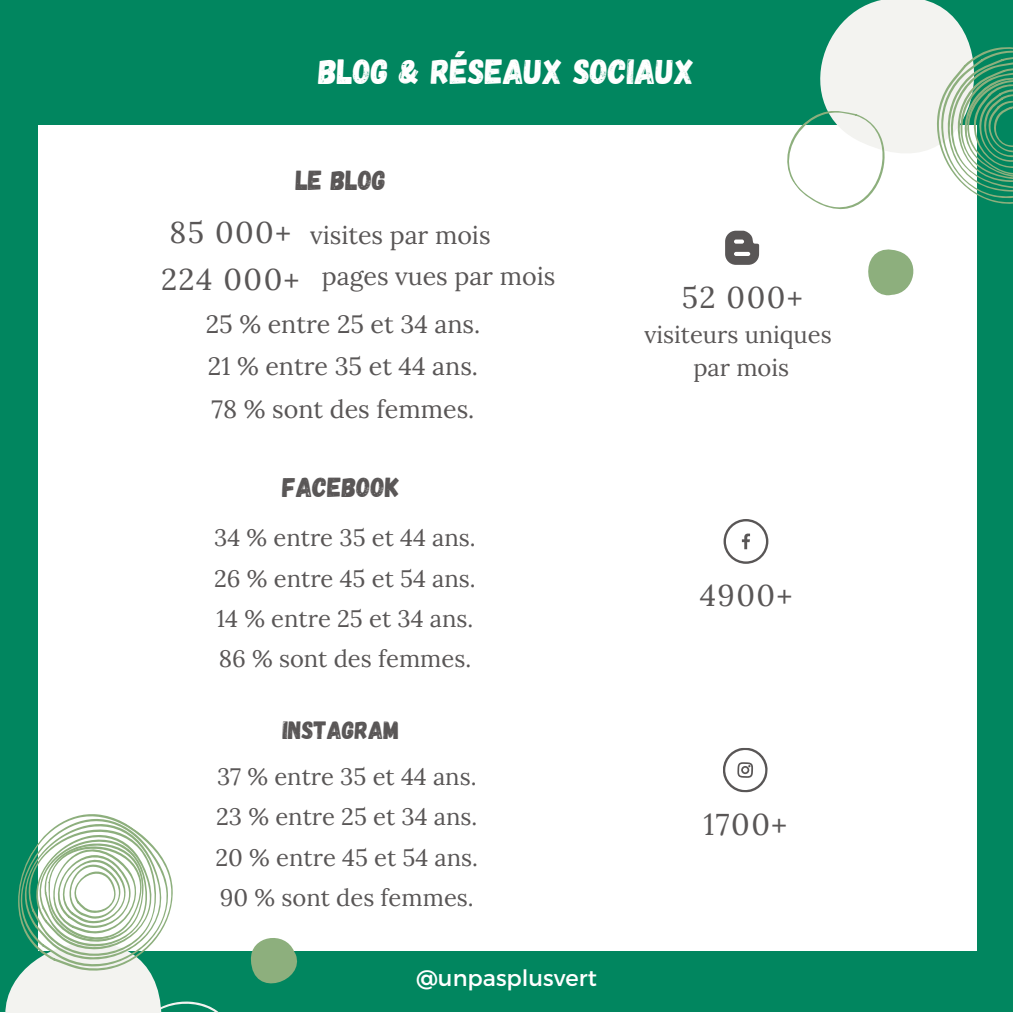
<style>
.page{position:relative;width:1013px;height:1013px;background:#fff}
.page>*{position:absolute;margin:0;border:0;box-sizing:border-box;transform-origin:0 0}
.t1{font:35px "Gagalin";color:#fff}
.t2{font:30px "Lora";letter-spacing:.05em;color:#595656}
.t3{font:27.5px "Gagalin";color:#595656}
.t4{font:25px "Lora";color:#595656}
.t5{font:25px "Gagalin";color:#595656}
.t6{font:23.75px "Lora";color:#595656}
.t7{font:22.5px "Montserrat";color:#fff}
</style>
<div class="page">
<div style="left:0;top:0;width:1012px;height:1012px;background:#01865f"></div>
<div style="left:38px;top:125px;width:938px;height:825px;background:#fff"></div>
<svg style="left:725px;top:231px;width:17px;height:34px"></svg>
<svg style="left:723px;top:519px;width:45px;height:45px"></svg>
<svg style="left:723px;top:748px;width:45px;height:45px"></svg>
<svg style="left:5px;top:814px;width:318px;height:198px"></svg>
<svg style="left:742px;top:0;width:212px;height:265px"></svg>
<svg style="left:886px;top:0;width:68px;height:1px"></svg>
<svg style="left:768px;top:18px;width:244px;height:302px"></svg>
<p class="t1" style="left:318px;top:49px;width:378px">BLOG &amp; RÉSEAUX SOCIAUX</p>
<p class="t3" style="left:296px;top:162px;width:92px">LE BLOG</p>
<h1 class="t2" style="left:169px;top:213px;width:123px">85 000+</h1>
<h2 class="t4" style="left:310px;top:218px;width:182px">visites par mois</h2>
<h3 class="t2" style="left:161px;top:260px;width:140px">224 000+</h3>
<p class="t4" style="left:322px;top:259px;width:235px">pages vues par mois</p>
<h3 class="t4" style="left:206px;top:308px;width:276px">25 % entre 25 et 34 ans.</h3>
<p class="t4" style="left:208px;top:350px;width:272px">21 % entre 35 et 44 ans.</p>
<p class="t4" style="left:212px;top:392px;width:264px">78 % sont des femmes.</p>
<p class="t3" style="left:282px;top:469px;width:118px">FACEBOOK</p>
<p class="t6" style="left:214px;top:522px;width:263px">34 % entre 35 et 44 ans.</p>
<h2 class="t6" style="left:214px;top:563px;width:263px">26 % entre 45 et 54 ans.</h2>
<p class="t6" style="left:217px;top:603px;width:258px">14 % entre 25 et 34 ans.</p>
<p class="t6" style="left:219px;top:643px;width:254px">86 % sont des femmes.</p>
<p class="t5" style="left:283px;top:714px;width:118px">INSTAGRAM</p>
<p class="t6" style="left:217px;top:761px;width:261px">37 % entre 35 et 44 ans.</p>
<h4 class="t6" style="left:216px;top:801px;width:263px">23 % entre 25 et 34 ans.</h4>
<p class="t6" style="left:215px;top:841px;width:264px">20 % entre 45 et 54 ans.</p>
<p class="t6" style="left:220px;top:882px;width:255px">90 % sont des femmes.</p>
<p class="t7" style="left:416px;top:963px;width:182px">@unpasplusvert</p>
<p class="t2" style="left:681px;top:278px;width:122px">52 000+</p>
<p class="t6" style="left:644px;top:319px;width:189px">visiteurs uniques</p>
<h3 class="t6" style="left:693px;top:352px;width:97px">par mois</h3>
<p class="t2" style="left:699px;top:575px;width:94px">4900+</p>
<p class="t2" style="left:703px;top:804px;width:85px">1700+</p>
</div>
